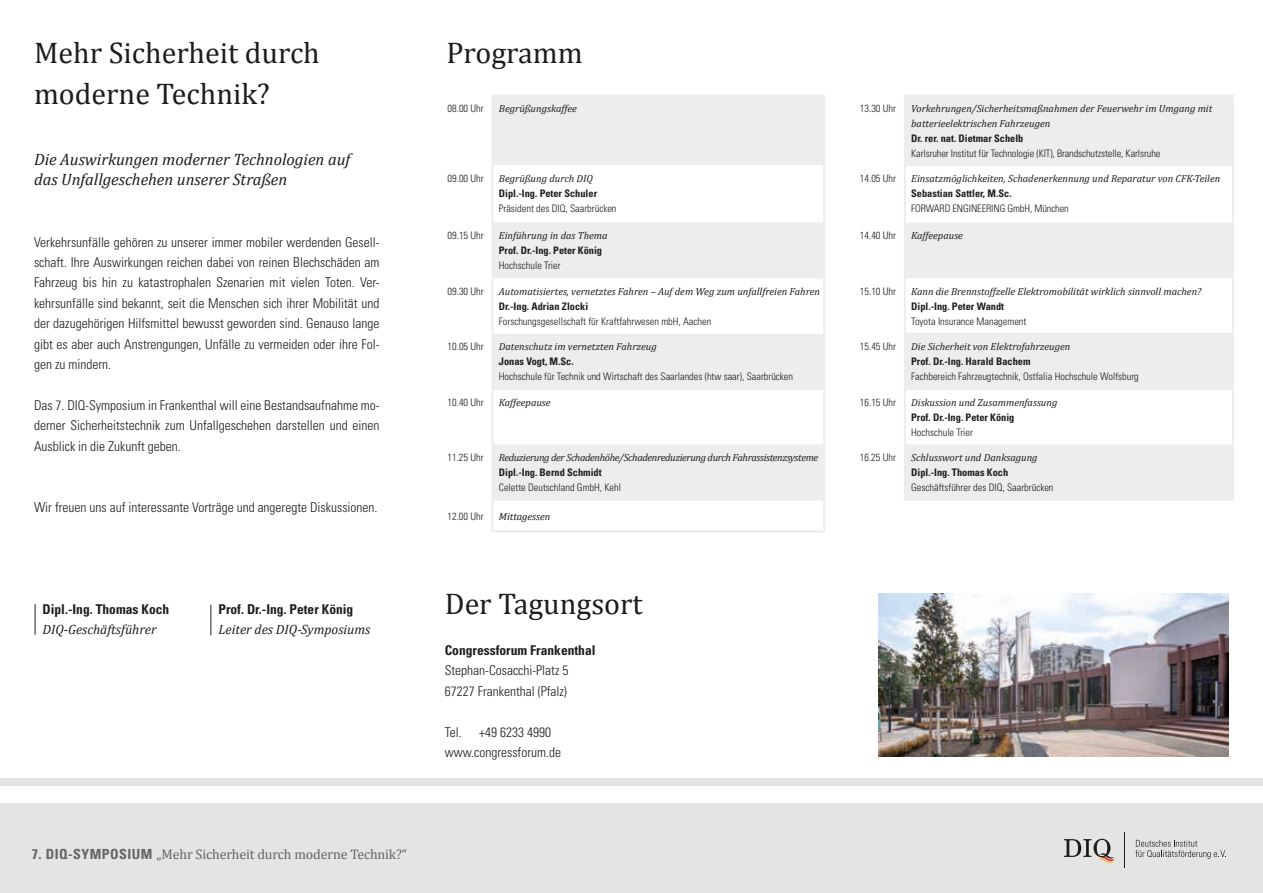
<style>
.page{position:relative;width:1263px;height:893px;background:#fff}
.page>*{position:absolute;margin:0;border:0;box-sizing:border-box;transform-origin:0 0}
.t1{font:30px/40.8px "Cambria";color:#1d1d1b}
.t2{font:italic 16.5px/20.4px "Cambria";color:#1d1d1b}
.t3{font:13.95px "Cambria";letter-spacing:-.01em;color:#646463}
.t4{font:300 condensed 13.5px/20.4px "Univers LT";color:#1d1d1b;text-align:justify}
.t5{font:700 condensed 13.5px "Univers LT";color:#1d1d1b}
.t6{font:italic 13.5px "Cambria";color:#1d1d1b}
.t7{font:300 condensed 10.35px "Univers LT";color:#1d1d1b}
.t8{font:italic 10.35px/15px "Cambria";color:#1d1d1b}
.t9{font:700 condensed 10.35px "Univers LT";color:#1d1d1b}
.t10{font:italic 10.35px "Cambria";letter-spacing:-.035em;color:#1d1d1b}
.s1{font-family:"Univers LT";font-weight:700;font-stretch:condensed}
</style>
<div class="page">
<div style="left:0;top:804px;width:1263px;height:89px;background:#e4e4e3"></div>
<div style="left:0;top:778px;width:1263px;height:7px;background:#e4e4e3"></div>
<svg style="left:1135px;top:840px;width:91px;height:19px"></svg>
<hr style="left:1124px;top:832px;width:1px;height:35px;background:#1d1d1b">
<svg style="left:1064px;top:839px;width:52px;height:24px"></svg>
<hr style="left:35px;top:604px;width:1px;height:31px;background:#1d1d1b">
<hr style="left:210px;top:605px;width:1px;height:30px;background:#1d1d1b">
<svg style="left:494px;top:97px;width:738px;height:68px;background:#eee"></svg>
<svg style="left:494px;top:222px;width:738px;height:277px;fill:#ededed"></svg>
<hr style="left:491px;top:165px;width:3px;height:57px;background:#ededed">
<hr style="left:823px;top:97px;width:2px;height:68px;background:#ededed">
<hr style="left:491px;top:222px;width:3px;height:57px;background:#ededed">
<hr style="left:823px;top:165px;width:2px;height:57px;background:#ededed">
<hr style="left:491px;top:279px;width:3px;height:55px;background:#ededed">
<hr style="left:823px;top:279px;width:2px;height:55px;background:#ededed">
<hr style="left:491px;top:390px;width:3px;height:54px;background:#ededed">
<hr style="left:823px;top:334px;width:2px;height:54px;background:#ededed">
<hr style="left:823px;top:390px;width:2px;height:54px;background:#ededed">
<hr style="left:491px;top:444px;width:3px;height:55px;background:#ededed">
<hr style="left:823px;top:444px;width:2px;height:55px;background:#ededed">
<hr style="left:491px;top:501px;width:3px;height:29px;background:#ededed">
<hr style="left:823px;top:501px;width:2px;height:29px;background:#ededed">
<hr style="left:823px;top:222px;width:2px;height:57px;background:#ededed">
<hr style="left:491px;top:334px;width:3px;height:54px;background:#ededed">
<hr style="left:491px;top:388px;width:334px;height:2px;background:#ededed">
<hr style="left:491px;top:97px;width:3px;height:68px;background:#ededed">
<hr style="left:491px;top:95px;width:334px;height:2px;background:#ededed">
<hr style="left:1232px;top:97px;width:2px;height:67px;background:#ededed">
<hr style="left:904px;top:97px;width:2px;height:67px;background:#ededed">
<hr style="left:904px;top:164px;width:330px;height:2px;background:#ededed">
<hr style="left:1232px;top:166px;width:2px;height:56px;background:#ededed">
<hr style="left:904px;top:166px;width:2px;height:56px;background:#ededed">
<hr style="left:1232px;top:222px;width:2px;height:57px;background:#ededed">
<hr style="left:904px;top:222px;width:2px;height:57px;background:#ededed">
<hr style="left:1232px;top:279px;width:2px;height:54px;background:#ededed">
<hr style="left:904px;top:279px;width:2px;height:54px;background:#ededed">
<hr style="left:904px;top:333px;width:330px;height:2px;background:#ededed">
<hr style="left:904px;top:388px;width:330px;height:2px;background:#ededed">
<hr style="left:1232px;top:335px;width:2px;height:53px;background:#ededed">
<hr style="left:1232px;top:390px;width:2px;height:54px;background:#ededed">
<hr style="left:904px;top:335px;width:2px;height:53px;background:#ededed">
<hr style="left:904px;top:390px;width:2px;height:54px;background:#ededed">
<hr style="left:904px;top:444px;width:2px;height:55px;background:#ededed">
<hr style="left:1232px;top:444px;width:2px;height:55px;background:#ededed">
<hr style="left:904px;top:499px;width:330px;height:2px;background:#ededed">
<hr style="left:491px;top:499px;width:334px;height:2px;background:#ededed">
<hr style="left:491px;top:530px;width:334px;height:2px;background:#ededed">
<hr style="left:904px;top:95px;width:330px;height:2px;background:#ededed">
<img style="left:879px;top:594px;width:350px;height:163px">
<h1 class="t1" style="left:34px;top:32px;width:287px">Mehr Sicherheit durch moderne Technik?</h1>
<p class="t2" style="left:34px;top:148px;width:318px">Die Auswirkungen moderner Technologien auf das Unfallgeschehen unserer Straßen</p>
<p class="t4" style="left:34px;top:232px;width:347px">Verkehrsunfälle gehören zu unserer immer mobiler werdenden Gesell&shy;schaft. Ihre Auswirkungen reichen dabei von reinen Blechschäden am Fahrzeug bis hin zu katastrophalen Szenarien mit vielen Toten. Ver&shy;kehrsunfälle sind bekannt, seit die Menschen sich ihrer Mobilität und der dazugehörigen Hilfsmittel bewusst geworden sind. Genauso lange gibt es aber auch Anstrengungen, Unfälle zu vermeiden oder ihre Fol&shy;gen zu mindern.</p>
<p class="t4" style="left:34px;top:395px;width:347px">Das 7. DIQ-Symposium in Frankenthal will eine Bestandsaufnahme mo&shy;derner Sicherheitstechnik zum Unfallgeschehen darstellen und einen Ausblick in die Zukunft geben.</p>
<p class="t4" style="left:34px;top:497px;width:345px">Wir freuen uns auf interessante Vorträge und angeregte Diskussionen.</p>
<p class="t5" style="left:43px;top:601px;width:128px">Dipl.-Ing. Thomas Koch</p>
<p class="t5" style="left:219px;top:601px;width:136px">Prof. Dr.-Ing. Peter König</p>
<p class="t6" style="left:43px;top:620px;width:115px">DIQ-Geschäftsführer</p>
<p class="t6" style="left:219px;top:620px;width:153px">Leiter des DIQ-Symposiums</p>
<p class="t3" style="left:32px;top:846px;width:377px"><span class="s1">7. DIQ-SYMPOSIUM</span> „Mehr Sicherheit durch moderne Technik?“</p>
<h1 class="t1" style="left:446px;top:32px;width:138px">Programm</h1>
<p class="t7" style="left:448px;top:102px;width:38px">08.00 Uhr</p>
<p class="t8" style="left:499px;top:101px;width:80px">Begrüßungskaffee</p>
<p class="t7" style="left:860px;top:102px;width:38px">13.30 Uhr</p>
<p class="t8" style="left:911px;top:101px;width:303px">Vorkehrungen/Sicherheitsmaßnahmen der Feuerwehr im Umgang mit batterieelektrischen Fahrzeugen</p>
<p class="t9" style="left:911px;top:132px;width:114px">Dr. rer. nat. Dietmar Schelb</p>
<p class="t7" style="left:911px;top:147px;width:251px">Karlsruher Institut für Technologie (KIT), Brandschutzstelle, Karlsruhe</p>
<p class="t7" style="left:448px;top:172px;width:38px">09.00 Uhr</p>
<p class="t8" style="left:499px;top:170px;width:96px">Begrüßung durch DIQ</p>
<p class="t9" style="left:499px;top:187px;width:100px">Dipl.-Ing. Peter Schuler</p>
<p class="t7" style="left:499px;top:202px;width:119px">Präsident des DIQ, Saarbrücken</p>
<p class="t7" style="left:860px;top:172px;width:38px">14.05 Uhr</p>
<p class="t8" style="left:911px;top:170px;width:310px">Einsatzmöglichkeiten, Schadenerkennung und Reparatur von CFK-Teilen</p>
<p class="t9" style="left:911px;top:186px;width:102px">Sebastian Sattler, M.Sc.</p>
<p class="t7" style="left:911px;top:202px;width:159px">FORWARD ENGINEERING GmbH, München</p>
<p class="t7" style="left:448px;top:229px;width:38px">09.15 Uhr</p>
<p class="t8" style="left:499px;top:227px;width:110px">Einführung in das Thema</p>
<p class="t9" style="left:499px;top:244px;width:105px">Prof. Dr.-Ing. Peter König</p>
<p class="t7" style="left:499px;top:259px;width:63px">Hochschule Trier</p>
<p class="t7" style="left:860px;top:229px;width:38px">14.40 Uhr</p>
<p class="t8" style="left:911px;top:227px;width:53px">Kaffeepause</p>
<p class="t7" style="left:447px;top:285px;width:38px">09.30 Uhr</p>
<p class="t8" style="left:499px;top:284px;width:323px">Automatisiertes, vernetztes Fahren – Auf dem Weg zum unfallfreien Fahren</p>
<p class="t9" style="left:499px;top:300px;width:91px">Dr.-Ing. Adrian Zlocki</p>
<p class="t7" style="left:499px;top:315px;width:214px">Forschungsgesellschaft für Kraftfahrwesen mbH, Aachen</p>
<p class="t7" style="left:860px;top:285px;width:38px">15.10 Uhr</p>
<p class="t8" style="left:911px;top:284px;width:292px">Kann die Brennstoffzelle Elektromobilität wirklich sinnvoll machen?</p>
<p class="t9" style="left:911px;top:300px;width:94px">Dipl.-Ing. Peter Wandt</p>
<p class="t7" style="left:911px;top:315px;width:117px">Toyota Insurance Management</p>
<p class="t7" style="left:447px;top:341px;width:38px">10.05 Uhr</p>
<p class="t8" style="left:499px;top:339px;width:159px">Datenschutz im vernetzten Fahrzeug</p>
<p class="t9" style="left:499px;top:355px;width:76px">Jonas Vogt, M.Sc.</p>
<p class="t7" style="left:499px;top:370px;width:296px">Hochschule für Technik und Wirtschaft des Saarlandes (htw saar), Saarbrücken</p>
<p class="t7" style="left:860px;top:341px;width:38px">15.45 Uhr</p>
<p class="t8" style="left:911px;top:339px;width:161px">Die Sicherheit von Elektrofahrzeugen</p>
<p class="t9" style="left:911px;top:355px;width:121px">Prof. Dr.-Ing. Harald Bachem</p>
<p class="t7" style="left:911px;top:370px;width:229px">Fachbereich Fahrzeugtechnik, Ostfalia Hochschule Wolfsburg</p>
<p class="t7" style="left:447px;top:396px;width:38px">10.40 Uhr</p>
<p class="t8" style="left:499px;top:394px;width:53px">Kaffeepause</p>
<p class="t7" style="left:860px;top:396px;width:38px">16.15 Uhr</p>
<p class="t8" style="left:911px;top:394px;width:148px">Diskussion und Zusammenfassung</p>
<p class="t9" style="left:911px;top:411px;width:105px">Prof. Dr.-Ing. Peter König</p>
<p class="t7" style="left:911px;top:426px;width:63px">Hochschule Trier</p>
<p class="t7" style="left:447px;top:451px;width:38px">11.25 Uhr</p>
<p class="t10" style="left:499px;top:450px;width:321px">Reduzierung der Schadenhöhe/Schadenreduzierung durch Fahrassistenzsysteme</p>
<p class="t9" style="left:499px;top:466px;width:104px">Dipl.-Ing. Bernd Schmidt</p>
<p class="t7" style="left:499px;top:481px;width:124px">Celette Deutschland GmbH, Kehl</p>
<p class="t7" style="left:860px;top:451px;width:38px">16.25 Uhr</p>
<p class="t8" style="left:911px;top:449px;width:128px">Schlusswort und Danksagung</p>
<p class="t9" style="left:911px;top:466px;width:99px">Dipl.-Ing. Thomas Koch</p>
<p class="t7" style="left:911px;top:481px;width:144px">Geschäftsführer des DIQ, Saarbrücken</p>
<p class="t7" style="left:447px;top:510px;width:38px">12.00 Uhr</p>
<p class="t8" style="left:499px;top:508px;width:53px">Mittagessen</p>
<h1 class="t1" style="left:445px;top:583px;width:199px">Der Tagungsort</h1>
<p class="t5" style="left:445px;top:642px;width:152px">Congressforum Frankenthal</p>
<p class="t4" style="left:445px;top:660px;width:125px">Stephan-Cosacchi-Platz 5<br>67227 Frankenthal (Pfalz)</p>
<p class="t4" style="left:445px;top:722px;width:18px">Tel.</p>
<p class="t4" style="left:445px;top:722px;width:118px;text-indent:35px">+49 6233 4990 www.congressforum.de</p>
</div>
